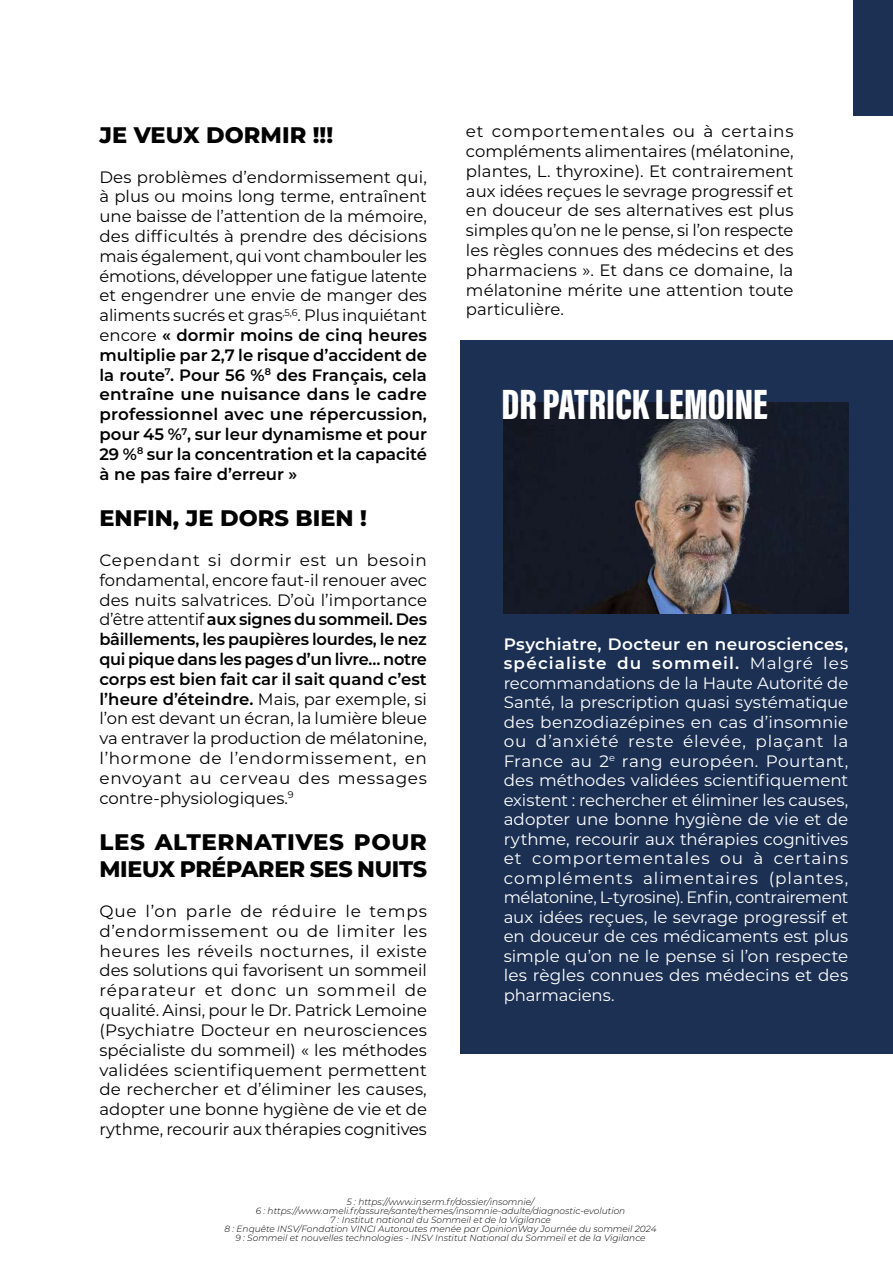
<style>
.page{position:relative;width:893px;height:1263px;background:#fff}
.page>*{position:absolute;margin:0;border:0;box-sizing:border-box;transform-origin:0 0}
.t1{font:43.65px "Acumin Variable Concept";color:#fff}
.t2{font:800 22.5px/27px "Montserrat";color:#020203}
.t3{font:16.5px/19.8px "Montserrat";color:#020203;text-align:justify}
.t4{font:16.5px/19.5px "Montserrat";letter-spacing:.005em;color:#fff;text-align:justify}
.t5{font:italic 300 9px/9px "Montserrat";color:#020203;text-align:center}
.s1{font-weight:600}
</style>
<div class="page">
<div style="left:460px;top:340px;width:433px;height:713px;background:#1c3054"></div>
<div style="left:854px;top:0;width:39px;height:116px;background:#1c3054"></div>
<img style="left:504px;top:403px;width:344px;height:210px">
<h2 class="t2" style="left:99px;top:120px;width:235px">JE VEUX DORMIR !!!</h2>
<p class="t3" style="left:99px;top:166px;width:329px">Des problèmes d’endormissement qui, à plus ou moins long terme, entraînent une baisse de l’attention de la mémoire, des difficultés à prendre des décisions mais également, qui vont chambouler les émotions, développer une fatigue latente et engendrer une envie de manger des aliments sucrés et gras<sup>,5,6</sup>. Plus inquiétant encore <span class="s1">« dormir moins de cinq heures multiplie par 2,7 le risque d’accident de la route</span><sup>7</sup><span class="s1">. Pour 56 %</span><sup>8</sup> <span class="s1">des Français, cela entraîne une nuisance dans le cadre professionnel avec une répercussion, pour 45 %</span><sup>7</sup><span class="s1">, sur leur dynamisme et pour 29 %</span><sup>8</sup> <span class="s1">sur la concentration et la capacité à ne pas faire d’erreur »</span></p>
<h2 class="t2" style="left:99px;top:504px;width:269px">ENFIN, JE DORS BIEN !</h2>
<p class="t3" style="left:99px;top:550px;width:329px">Cependant si dormir est un besoin fondamental, encore faut-il renouer avec des nuits salvatrices. D’où l’importance d’être attentif <span class="s1">aux signes du sommeil. Des bâillements, les paupières lourdes, le nez qui pique dans les pages d’un livre… notre corps est bien fait car il sait quand c’est l’heure d’éteindre.</span> Mais, par exemple, si l’on est devant un écran, la lumière bleue va entraver la production de mélatonine, l’hormone de l’endormissement, en envoyant au cerveau des messages contre-physiologiques.<sup>9</sup></p>
<h2 class="t2" style="left:99px;top:828px;width:329px">LES ALTERNATIVES POUR<br>MIEUX PRÉPARER SES NUITS</h2>
<p class="t3" style="left:99px;top:901px;width:329px">Que l’on parle de réduire le temps d’endormissement ou de limiter les heures les réveils nocturnes, il existe des solutions qui favorisent un sommeil réparateur et donc un sommeil de qualité. Ainsi, pour le Dr. Patrick Lemoine (Psychiatre Docteur en neurosciences spécialiste du sommeil) « les méthodes validées scientifiquement permettent de rechercher et d’éliminer les causes, adopter une bonne hygiène de vie et de rythme, recourir aux thérapies cognitives</p>
<p class="t3" style="left:466px;top:121px;width:329px">et comportementales ou à certains compléments alimentaires (mélatonine, plantes, L. thyroxine). Et contrairement aux idées reçues le sevrage progressif et en douceur de ses alternatives est plus simples qu’on ne le pense, si l’on respecte les règles connues des médecins et des pharmaciens ». Et dans ce domaine, la mélatonine mérite une attention toute particulière.</p>
<h1 class="t1" style="left:502px;top:374px;width:268px">DR PATRICK LEMOINE</h1>
<p class="t4" style="left:504px;top:633px;width:346px"><span class="s1">Psychiatre, Docteur en neurosciences, spécialiste du sommeil.</span> Malgré les recommandations de la Haute Autorité de Santé, la prescription quasi systématique des benzodiazépines en cas d’insomnie ou d’anxiété reste élevée, plaçant la France au 2<sup>e</sup> rang européen. Pourtant, des méthodes validées scientifiquement existent : rechercher et éliminer les causes, adopter une bonne hygiène de vie et de rythme, recourir aux thérapies cognitives et comportementales ou à certains compléments alimentaires (plantes, mélatonine, L-tyrosine). Enfin, contrairement aux idées reçues, le sevrage progressif et en douceur de ces médicaments est plus simple qu’on ne le pense si l’on respecte les règles connues des médecins et des pharmaciens.</p>
<p class="t5" style="left:224px;top:1196px;width:434px">5 : https://www.inserm.fr/dossier/insomnie/<br>6 : https://www.ameli.fr/assure/sante/themes/insomnie-adulte/diagnostic-evolution<br>7 : Institut national du Sommeil et de la Vigilance<br>8 : Enquête INSV/Fondation VINCI Autoroutes menée par OpinionWay Journée du sommeil 2024<br>9 : Sommeil et nouvelles technologies - INSV Institut National du Sommeil et de la Vigilance</p>
</div>
